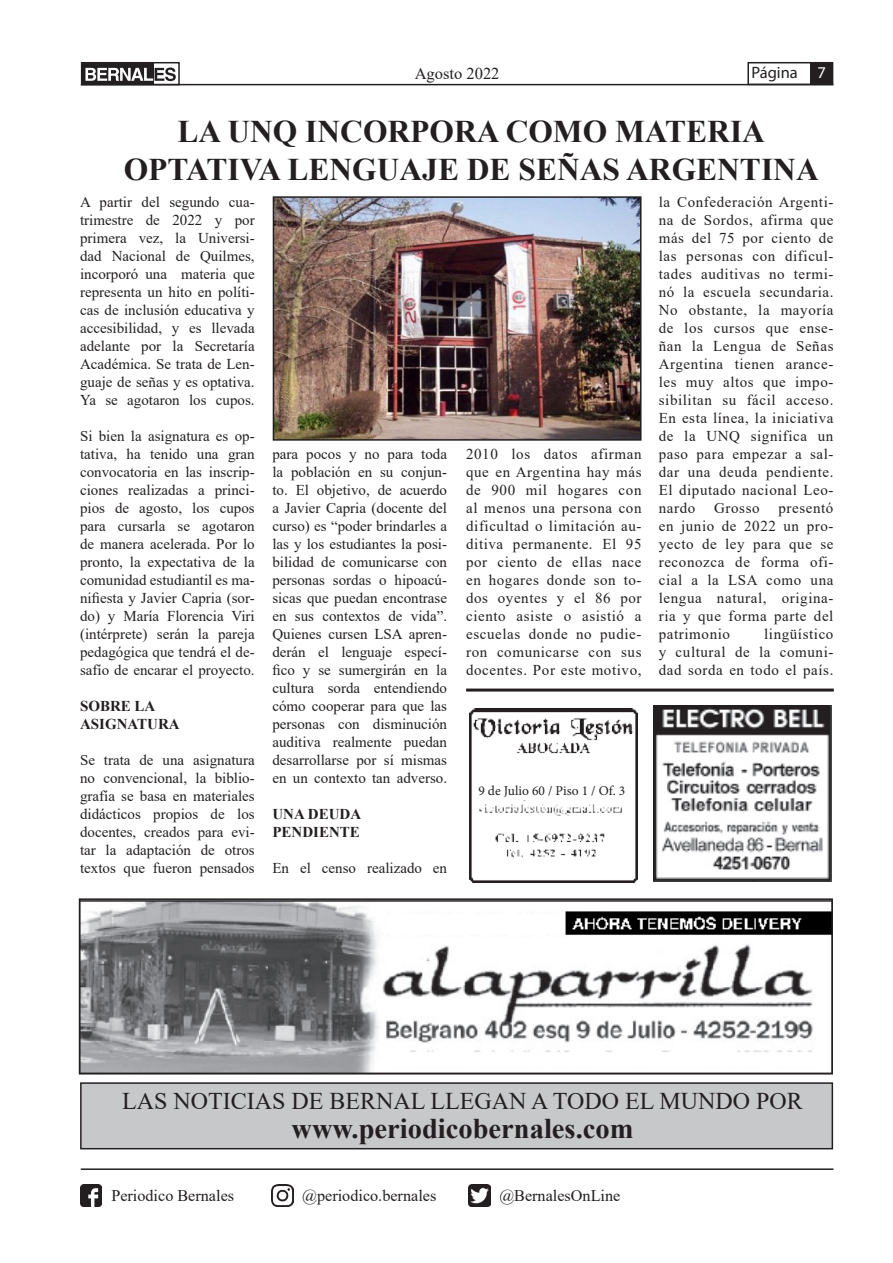
<style>
.page{position:relative;width:893px;height:1263px;background:#fff}
.page>*{position:absolute;margin:0;border:0;box-sizing:border-box;transform-origin:0 0}
.t1{font:700 31.5px "Times New Roman";color:#231f20}
.t2{font:700 28.5px "Times New Roman";color:#231f20}
.t3{font:24px "Times New Roman";color:#231f20}
.t4{font:16.5px "Times New Roman";color:#231f20}
.t5{font:16.5px "Myriad Pro";color:#231f20}
.t6{font:16.2px "Times New Roman";color:#231f20}
.t7{font:15px/18px "Times New Roman";letter-spacing:.04em;color:#231f20;text-align:justify}
.t8{font:700 15px "Times New Roman";color:#231f20}
.t9{font:15px "Times New Roman";color:#231f20}
.t10{font:13.5px "Minion Pro";color:#231f20}
.s1{color:#fff}
</style>
<div class="page">
<div style="left:810px;top:63px;width:23px;height:21px;background:#231f20"></div>
<div style="left:82px;top:63px;width:72px;height:22px;background:#231f20"></div>
<div style="left:747px;top:62px;width:86px;height:23px;border:2px solid #231f20"></div>
<svg style="left:85px;top:68px;width:91px;height:13px"></svg>
<div style="left:81px;top:62px;width:99px;height:23px;border:2px solid #231f20"></div>
<hr style="left:81px;top:84px;width:752px;height:1px;background:#231f20">
<hr style="left:81px;top:1168px;width:752px;height:2px;background:#231f20">
<img style="left:80px;top:1185px;width:22px;height:21px">
<img style="left:272px;top:1185px;width:21px;height:21px">
<img style="left:469px;top:1185px;width:21px;height:21px">
<img style="left:82px;top:901px;width:748px;height:170px">
<div style="left:79px;top:898px;width:754px;height:176px;border:2px solid #231f20"></div>
<div style="left:81px;top:1083px;width:751px;height:66px;background:#c7c8ca"></div>
<div style="left:80px;top:1082px;width:753px;height:67px;border:1px solid #231f20"></div>
<img style="left:276px;top:199px;width:362px;height:239px">
<div style="left:273px;top:196px;width:368px;height:245px;border:2px solid #231f20"></div>
<img style="left:653px;top:705px;width:179px;height:177px">
<img style="left:469px;top:708px;width:168px;height:174px">
<div style="left:476px;top:771px;width:149px;height:29px;background:#fff"></div>
<hr style="left:466px;top:688px;width:368px;height:3px;background:#231f20">
<p class="t4" style="left:415px;top:62px;width:86px">Agosto 2022</p>
<p class="t5" style="left:751px;top:63px;width:76px">Página <span class="s1">7</span></p>
<p class="t1" style="left:178px;top:109px;width:589px">LA UNQ INCORPORA COMO MATERIA</p>
<p class="t1" style="left:124px;top:147px;width:696px">OPTATIVA LENGUAJE DE SEÑAS ARGENTINA</p>
<p class="t7" style="left:80px;top:192px;width:176px">A partir del segundo cua&shy;trimestre de 2022 y por primera vez, la Universi&shy;dad Nacional de Quilmes, incorporó una materia que representa un hito en políti&shy;cas de inclusión educativa y accesibilidad, y es llevada adelante por la Secretaría Académica. Se trata de Len&shy;guaje de señas y es optativa.<br>Ya se agotaron los cupos.</p>
<p class="t7" style="left:80px;top:426px;width:176px">Si bien la asignatura es op&shy;tativa, ha tenido una gran convocatoria en las inscrip&shy;ciones realizadas a princi&shy;pios de agosto, los cupos para cursarla se agotaron de manera acelerada. Por lo pronto, la expectativa de la comunidad estudiantil es ma&shy;nifiesta y Javier Capria (sor&shy;do) y María Florencia Viri (intérprete) serán la pareja pedagógica que tendrá el de&shy;safío de encarar el proyecto.</p>
<p class="t8" style="left:80px;top:695px;width:77px">SOBRE LA</p>
<p class="t8" style="left:80px;top:713px;width:101px">ASIGNATURA</p>
<p class="t7" style="left:80px;top:750px;width:176px">Se trata de una asignatura no convencional, la biblio&shy;grafía se basa en materiales didácticos propios de los docentes, creados para evi&shy;tar la adaptación de otros textos que fueron pensados</p>
<p class="t7" style="left:659px;top:192px;width:176px">la Confederación Argenti&shy;na de Sordos, afirma que más del 75 por ciento de las personas con dificul&shy;tades auditivas no termi&shy;nó la escuela secundaria.</p>
<p class="t7" style="left:659px;top:300px;width:176px">No obstante, la mayoría de los cursos que ense&shy;ñan la Lengua de Señas Argentina tienen arance&shy;les muy altos que impo&shy;sibilitan su fácil acceso.<br>En esta línea, la iniciativa de la UNQ significa un paso para empezar a sal&shy;dar una deuda pendiente.</p>
<p class="t7" style="left:659px;top:480px;width:176px">El diputado nacional Leo&shy;nardo</p>
<p class="t7" style="left:272px;top:444px;width:176px">para pocos y no para toda la población en su conjun&shy;to. El objetivo, de acuerdo a Javier Capria (docente del curso) es “poder brindarles a las y los estudiantes la posi&shy;bilidad de comunicarse con personas sordas o hipoacú&shy;sicas que puedan encontrase en sus contextos de vida”.</p>
<p class="t7" style="left:272px;top:624px;width:176px">Quienes cursen LSA apren&shy;derán el lenguaje especí&shy;fico y se sumergirán en la cultura sorda entendiendo cómo cooperar para que las personas con disminución auditiva realmente puedan desarrollarse por sí mismas en un contexto tan adverso.</p>
<p class="t8" style="left:272px;top:803px;width:90px">UNA DEUDA</p>
<p class="t8" style="left:272px;top:821px;width:89px">PENDIENTE</p>
<p class="t9" style="left:272px;top:857px;width:176px">En el censo realizado en</p>
<p class="t7" style="left:466px;top:444px;width:177px">2010 los datos afirman que en Argentina hay más de 900 mil hogares con al menos una persona con dificultad o limitación au&shy;ditiva permanente. El 95 por ciento de ellas nace en hogares donde son to&shy;dos oyentes y el 86 por ciento asiste o asistió a escuelas donde no pudie&shy;ron comunicarse con sus docentes. Por este motivo,</p>
<p class="t7" style="left:659px;top:498px;width:176px;text-indent:120px">presentó en junio de 2022 un pro&shy;yecto de ley para que se reconozca de forma ofi&shy;cial a la LSA como una lengua natural, origina&shy;ria y que forma parte del patrimonio</p>
<p class="t7" style="left:714px;top:498px;width:47px">Grosso</p>
<p class="t7" style="left:659px;top:624px;width:176px;text-indent:105px">lingüístico y cultural de la comuni&shy;dad sorda en todo el país.</p>
<p class="t10" style="left:478px;top:781px;width:149px">9 de Julio 60 / Piso 1 / Of. 3</p>
<p class="t3" style="left:122px;top:1084px;width:682px">LAS NOTICIAS DE BERNAL LLEGAN A TODO EL MUNDO POR</p>
<p class="t2" style="left:291px;top:1108px;width:343px">www.periodicobernales.com</p>
<p class="t6" style="left:111px;top:1184px;width:124px">Periodico Bernales</p>
<p class="t6" style="left:302px;top:1184px;width:136px">@periodico.bernales</p>
<p class="t6" style="left:499px;top:1184px;width:123px">@BernalesOnLine</p>
</div>
